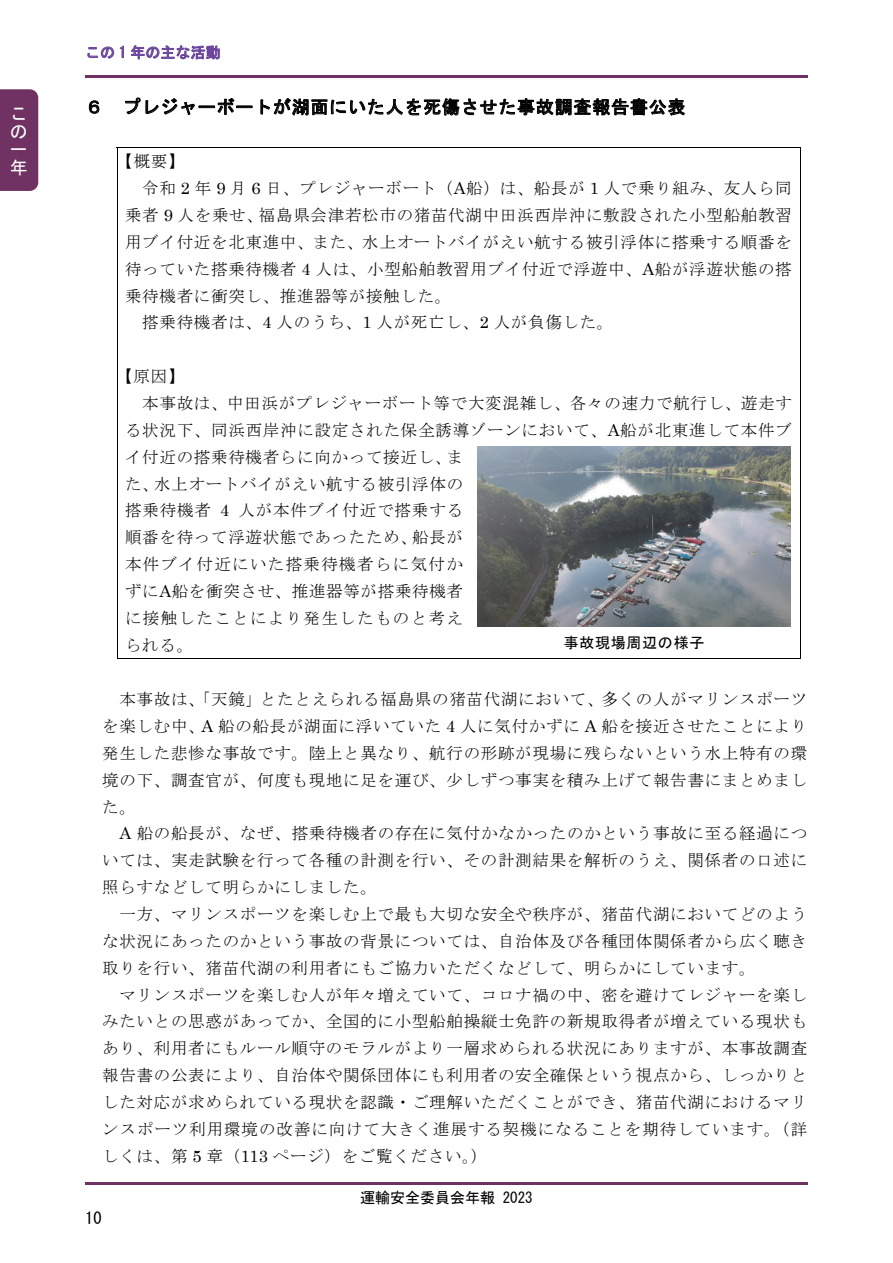
<style>
.page{position:relative;width:893px;height:1263px;background:#fff}
.page>*{position:absolute;margin:0;border:0;box-sizing:border-box;transform-origin:0 0}
.t1{font:18px "MS Gothic";letter-spacing:.045em;color:#000}
.t2{font:18px/18px "MS Gothic";color:#fff;text-align:justify}
.t3{font:16.5px/26.8px "MS Mincho";letter-spacing:.045em;color:#000;text-align:justify}
.t4{font:16.5px "MS Mincho";letter-spacing:.08em;color:#000}
.t5{font:16.5px "MS Gothic";color:#000}
.t6{font:15px "MS Gothic";color:#000}
.t7{font:15px "MS Gothic";color:#6b469c}
.t8{font:15px "MS Gothic";letter-spacing:.045em;color:#000}
.s1{font-family:"Century"}
</style>
<div class="page">
<hr style="left:85px;top:75px;width:723px;height:3px;background:#6e3163">
<hr style="left:85px;top:1182px;width:723px;height:2px;background:#6e3163">
<hr style="left:117px;top:147px;width:684px;height:1px;background:#000">
<hr style="left:117px;top:148px;width:1px;height:511px;background:#000">
<hr style="left:117px;top:658px;width:683px;height:1px;background:#000">
<hr style="left:800px;top:148px;width:1px;height:511px;background:#000">
<img style="left:477px;top:446px;width:313px;height:181px">
<div style="left:0;top:89px;width:38px;height:102px;background:#6f3263"></div>
<p class="t2" style="left:10px;top:104px;width:18px">この一年</p>
<p class="t7" style="left:85px;top:45px;width:137px">この 1 年の主な活動</p>
<p class="t1" style="left:85px;top:98px;width:602px">６ プレジャーボートが湖面にいた人を死傷させた事故調査報告書公表</p>
<p class="t3" style="left:116px;top:148px;width:70px">【概要】</p>
<p class="t3" style="left:142px;top:175px;width:651px">令和 <span class="s1">2</span> 年 <span class="s1">9</span> 月 <span class="s1">6</span> 日、プレジャーボート（<span class="s1">A</span>船）は、船長が <span class="s1">1</span> 人で乗り組み、友人ら同</p>
<p class="t3" style="left:125px;top:202px;width:668px">乗者 <span class="s1">9</span> 人を乗せ、福島県会津若松市の猪苗代湖中田浜西岸沖に敷設された小型船舶教習</p>
<p class="t3" style="left:125px;top:228px;width:668px">用ブイ付近を北東進中、また、水上オートバイがえい航する被引浮体に搭乗する順番を</p>
<p class="t3" style="left:125px;top:255px;width:668px">待っていた搭乗待機者 <span class="s1">4</span> 人は、小型船舶教習用ブイ付近で浮遊中、<span class="s1">A</span>船が浮遊状態の搭</p>
<p class="t3" style="left:125px;top:282px;width:328px">乗待機者に衝突し、推進器等が接触した。</p>
<p class="t3" style="left:142px;top:309px;width:473px">搭乗待機者は、<span class="s1">4</span> 人のうち、<span class="s1">1</span> 人が死亡し、<span class="s1">2</span> 人が負傷した。</p>
<p class="t3" style="left:116px;top:363px;width:70px">【原因】</p>
<p class="t3" style="left:142px;top:390px;width:651px">本事故は、中田浜がプレジャーボート等で大変混雑し、各々の速力で航行し、遊走す</p>
<p class="t3" style="left:125px;top:416px;width:668px">る状況下、同浜西岸沖に設定された保全誘導ゾーンにおいて、<span class="s1">A</span>船が北東進して本件ブ</p>
<p class="t3" style="left:125px;top:443px;width:339px">イ付近の搭乗待機者らに向かって接近し、ま</p>
<p class="t3" style="left:125px;top:470px;width:340px">た、水上オートバイがえい航する被引浮体の</p>
<p class="t3" style="left:125px;top:497px;width:340px">搭乗待機者 <span class="s1">4</span> 人が本件ブイ付近で搭乗する</p>
<p class="t3" style="left:125px;top:524px;width:339px">順番を待って浮遊状態であったため、船長が</p>
<p class="t4" style="left:125px;top:556px;width:339px">本件ブイ付近にいた搭乗待機者らに気付か</p>
<p class="t3" style="left:125px;top:577px;width:340px">ずに<span class="s1">A</span>船を衝突させ、推進器等が搭乗待機者</p>
<p class="t4" style="left:125px;top:610px;width:339px">に接触したことにより発生したものと考え</p>
<p class="t3" style="left:125px;top:631px;width:70px">られる。</p>
<p class="t3" style="left:102px;top:686px;width:707px;text-indent:17px">本事故は、「天鏡」とたとえられる福島県の猪苗代湖において、多くの人がマリンスポーツを楽しむ中、<span class="s1">A</span> 船の船長が湖面に浮いていた <span class="s1">4</span> 人に気付かずに <span class="s1">A</span> 船を接近させたことにより発生した悲惨な事故です。陸上と異なり、航行の形跡が現場に残らないという水上特有の環境の下、調査官が、何度も現地に足を運び、少しずつ事実を積み上げて報告書にまとめました。</p>
<p class="t3" style="left:102px;top:820px;width:707px;text-indent:17px"><span class="s1">A</span> 船の船長が、なぜ、搭乗待機者の存在に気付かなかったのかという事故に至る経過については、実走試験を行って各種の計測を行い、その計測結果を解析のうえ、関係者の口述に照らすなどして明らかにしました。</p>
<p class="t3" style="left:102px;top:900px;width:707px;text-indent:17px">一方、マリンスポーツを楽しむ上で最も大切な安全や秩序が、猪苗代湖においてどのような状況にあったのかという事故の背景については、自治体及び各種団体関係者から広く聴き取りを行い、猪苗代湖の利用者にもご協力いただくなどして、明らかにしています。</p>
<p class="t3" style="left:102px;top:981px;width:707px;text-indent:17px">マリンスポーツを楽しむ人が年々増えていて、コロナ禍の中、密を避けてレジャーを楽しみたいとの思惑があってか、全国的に小型船舶操縦士免許の新規取得者が増えている現状もあり、利用者にもルール順守のモラルがより一層求められる状況にありますが、本事故調査報告書の公表により、自治体や関係団体にも利用者の安全確保という視点から、しっかりとした対応が求められている現状を認識・ご理解いただくことができ、猪苗代湖におけるマリンスポーツ利用環境の改善に向けて大きく進展する契機になることを期待しています。（詳しくは、第 <span class="s1">5</span> 章（<span class="s1">113</span> ページ）をご覧ください。）</p>
<p class="t8" style="left:564px;top:635px;width:142px">事故現場周辺の様子</p>
<p class="t5" style="left:85px;top:1210px;width:18px">10</p>
<p class="t6" style="left:360px;top:1190px;width:174px">運輸安全委員会年報 2023</p>
</div>
